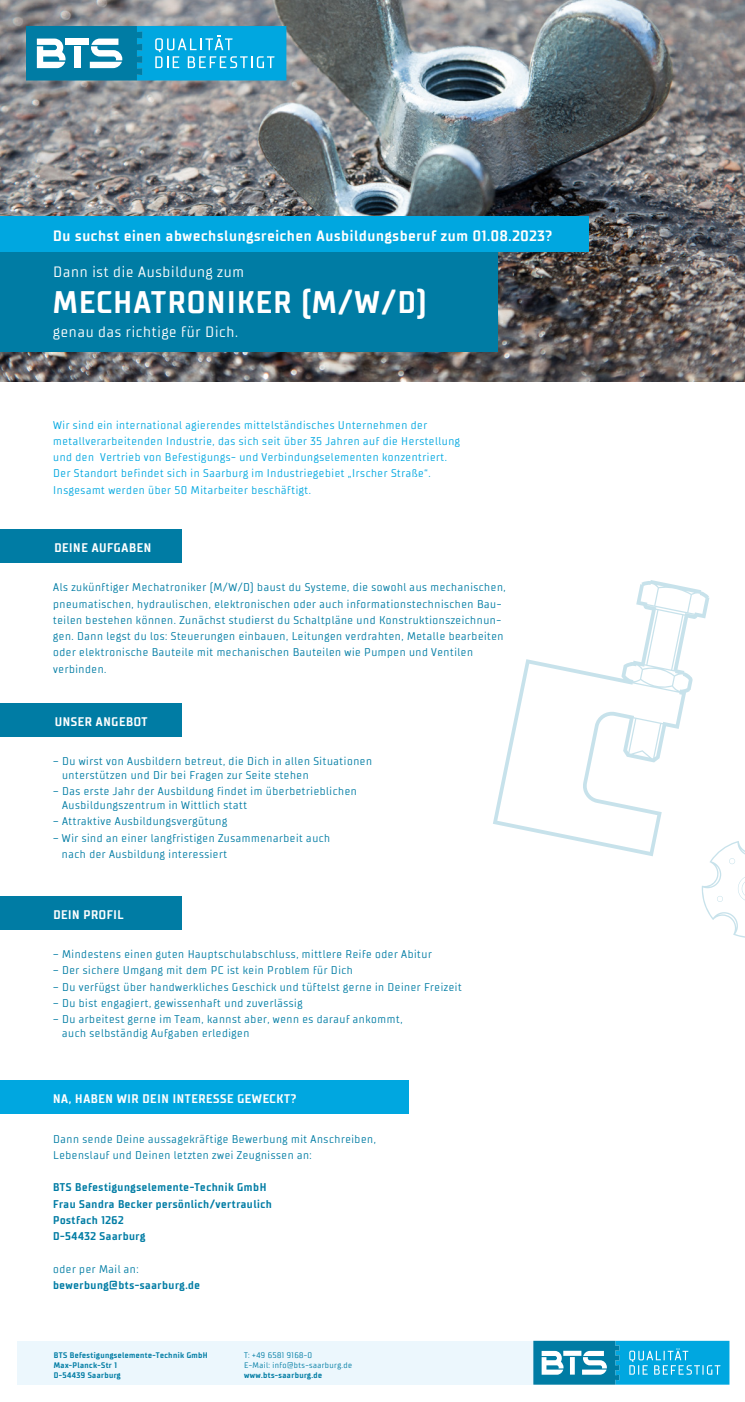
<style>
.page{position:relative;width:745px;height:1402px;background:#fff}
.page>*{position:absolute;margin:0;border:0;box-sizing:border-box;transform-origin:0 0}
.t1{font:700 31.25px "TT Supermolot Condensed";letter-spacing:.05em;color:#fff}
.t2{font:700 15px "TT Supermolot Condensed";letter-spacing:.05em;color:#fff}
.t3{font:15px "TT Supermolot Condensed";letter-spacing:.05em;color:#fff}
.t4{font:700 12.5px "TT Supermolot Condensed";letter-spacing:.05em;color:#fff}
.t5{font:11.25px/16.2px "TT Supermolot Condensed";letter-spacing:.05em;color:#007ca4}
.t6{font:11.25px/16.2px "TT Supermolot Condensed";letter-spacing:.05em;color:#00a7e0}
.t7{font:700 11.25px/16.2px "TT Supermolot Condensed";letter-spacing:.05em;color:#007ca4}
.t8{font:700 8.12px/9.8px "TT Supermolot Condensed";letter-spacing:.05em;color:#007ca4}
.t9{font:8.12px/9.8px "TT Supermolot Condensed";letter-spacing:.05em;color:#007ca4}
</style>
<div class="page">
<img style="left:0;top:0;width:744px;height:382px">
<div style="left:0;top:216px;width:588px;height:36px;background:#00a7e0"></div>
<div style="left:0;top:252px;width:497px;height:99px;background:#007ca4"></div>
<svg style="left:26px;top:26px;width:260px;height:54px;background:#27a6d0"></svg>
<div style="left:17px;top:1340px;width:523px;height:44px;background:#ecf7fd"></div>
<svg style="left:533px;top:1340px;width:196px;height:44px;background:#2ca8d2"></svg>
<svg style="left:701px;top:841px;width:43px;height:97px"></svg>
<svg style="left:493px;top:580px;width:216px;height:276px"></svg>
<div style="left:0;top:529px;width:181px;height:33px;background:#007ca4"></div>
<div style="left:0;top:896px;width:181px;height:33px;background:#007ca4"></div>
<div style="left:0;top:1080px;width:408px;height:33px;background:#00a7e0"></div>
<div style="left:0;top:703px;width:181px;height:33px;background:#007ca4"></div>
<h2 class="t2" style="left:53px;top:227px;width:500px">Du suchst einen abwechslungsreichen Ausbildungsberuf zum 01.08.2023?</h2>
<h2 class="t3" style="left:53px;top:263px;width:192px">Dann ist die Ausbildung zum</h2>
<h1 class="t1" style="left:53px;top:284px;width:375px">MECHATRONIKER (M/W/D)</h1>
<h2 class="t3" style="left:53px;top:323px;width:186px">genau das richtige für Dich.</h2>
<p class="t6" style="left:53px;top:417px;width:408px">Wir sind ein international agierendes mittelständisches Unternehmen der metallverarbeitenden Industrie, das sich seit über 35 Jahren auf die Herstellung und den Vertrieb von Befestigungs- und Verbindungselementen konzentriert.<br>Der Standort befindet sich in Saarburg im Industriegebiet „Irscher Straße“.<br>Insgesamt werden über 50 Mitarbeiter beschäftigt.</p>
<p class="t4" style="left:54px;top:540px;width:98px">DEINE AUFGABEN</p>
<p class="t5" style="left:53px;top:579px;width:453px">Als zukünftiger Mechatroniker (M/W/D) baust du Systeme, die sowohl aus mechanischen, pneumatischen, hydraulischen, elektronischen oder auch informationstechnischen Bau&shy;teilen bestehen können. Zunächst studierst du Schaltpläne und Konstruktionszeichnun&shy;gen. Dann legst du los: Steuerungen einbauen, Leitungen verdrahten, Metalle bearbeiten oder elektronische Bauteile mit mechanischen Bauteilen wie Pumpen und Ventilen verbinden.</p>
<p class="t4" style="left:55px;top:714px;width:94px">UNSER ANGEBOT</p>
<p class="t5" style="left:62px;top:754px;width:311px;line-height:13.8px;text-indent:-9px">– Du wirst von Ausbildern betreut, die Dich in allen Situationen unterstützen und Dir bei Fragen zur Seite stehen</p>
<p class="t5" style="left:62px;top:784px;width:296px;line-height:13.8px;text-indent:-9px">– Das erste Jahr der Ausbildung findet im überbetrieblichen<br>Ausbildungszentrum in Wittlich statt</p>
<p class="t5" style="left:53px;top:813px;width:175px">– Attraktive Ausbildungsvergütung</p>
<p class="t5" style="left:62px;top:829px;width:269px;text-indent:-9px">– Wir sind an einer langfristigen Zusammenarbeit auch nach der Ausbildung interessiert</p>
<p class="t4" style="left:53px;top:907px;width:72px">DEIN PROFIL</p>
<p class="t5" style="left:53px;top:946px;width:380px">– Mindestens einen guten Hauptschulabschluss, mittlere Reife oder Abitur</p>
<p class="t5" style="left:53px;top:962px;width:301px">– Der sichere Umgang mit dem PC ist kein Problem für Dich</p>
<p class="t5" style="left:53px;top:978px;width:410px">– Du verfügst über handwerkliches Geschick und tüftelst gerne in Deiner Freizeit</p>
<p class="t5" style="left:53px;top:994px;width:251px">– Du bist engagiert, gewissenhaft und zuverlässig</p>
<p class="t5" style="left:62px;top:1012px;width:342px;line-height:13.8px;text-indent:-9px">– Du arbeitest gerne im Team, kannst aber, wenn es darauf ankommt, auch selbständig Aufgaben erledigen</p>
<p class="t4" style="left:53px;top:1091px;width:244px">NA, HABEN WIR DEIN INTERESSE GEWECKT?</p>
<p class="t5" style="left:53px;top:1130px;width:324px">Dann sende Deine aussagekräftige Bewerbung mit Anschreiben,<br>Lebenslauf und Deinen letzten zwei Zeugnissen an:</p>
<p class="t7" style="left:53px;top:1179px;width:220px">BTS Befestigungselemente-Technik GmbH<br>Frau Sandra Becker persönlich/vertraulich<br>Postfach 1262<br>D-54432 Saarburg</p>
<p class="t5" style="left:53px;top:1260px;width:87px">oder per Mail an:</p>
<p class="t7" style="left:53px;top:1276px;width:148px">bewerbung@bts-saarburg.de</p>
<p class="t8" style="left:54px;top:1350px;width:155px">BTS Befestigungselemente-Technik GmbH<br>Max-Planck-Str 1<br>D-54439 Saarburg</p>
<p class="t9" style="left:244px;top:1350px;width:109px">T: +49 6581 9168-0<br>E-Mail: info@bts-saarburg.de</p>
<p class="t8" style="left:244px;top:1370px;width:79px">www.bts-saarburg.de</p>
</div>
